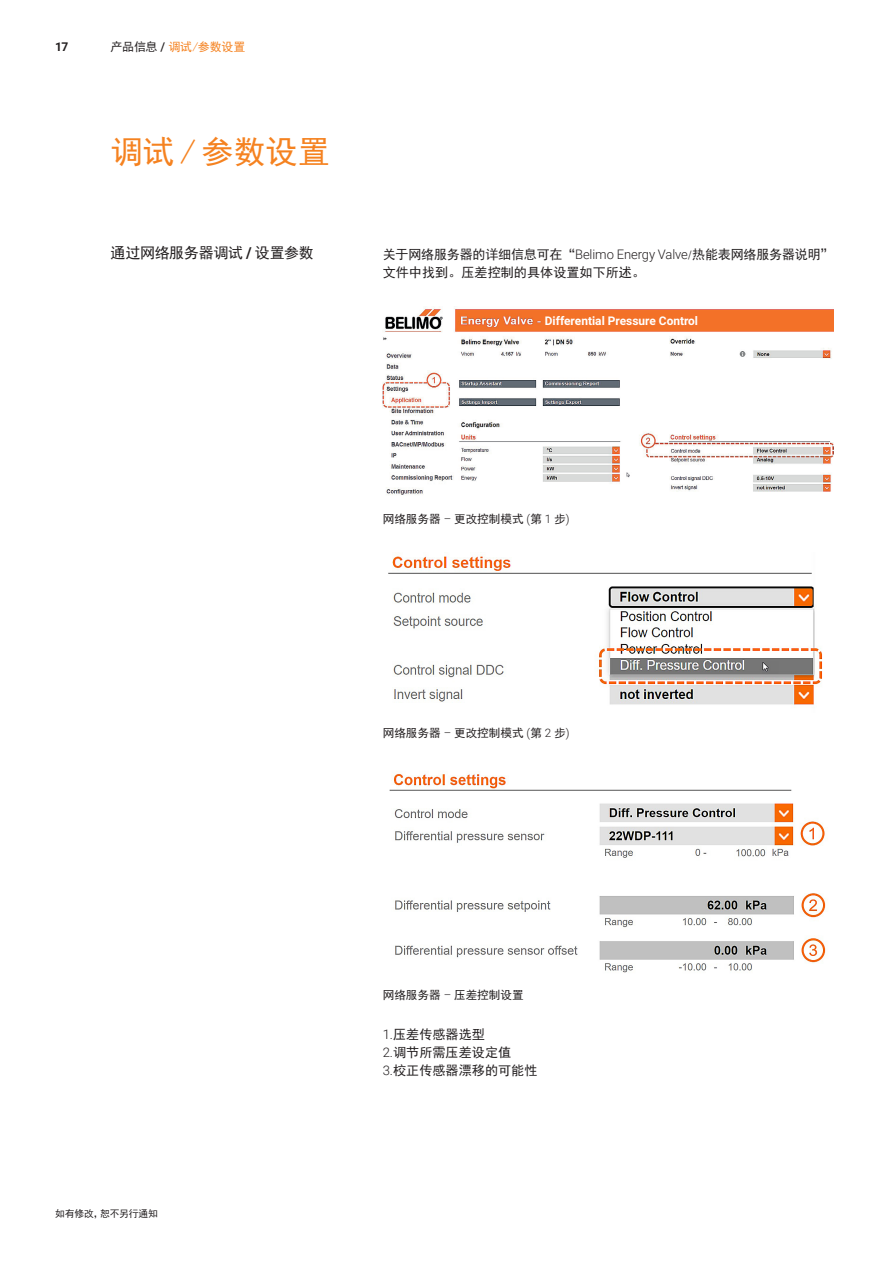
<style>
.page{position:relative;width:893px;height:1263px;background:#fff}
.page>*{position:absolute;margin:0;border:0;box-sizing:border-box;transform-origin:0 0}
.Retrofit_21_5pt_bold_orange_links{font:32.25px "Sim Hei";letter-spacing:-.005em;color:#f58220}
.Subtitel_11pt_bold_schwarz_links{font:15px "Sim Hei";letter-spacing:-.02em;color:#231f20}
.Belimo_Body_8_75pt{font:13.2px/18px "Sim Hei";letter-spacing:-.01em;color:#231f20}
.Belimo_Body_8_75pt_links{font:13.2px "Sim Hei";color:#231f20}
.t1{font:700 12px "Roboto";color:#fff}
.Navigation_rechts{font:12px "Sim Hei";letter-spacing:-.015em;color:#f58220}
.t2{font:700 12px "Roboto";color:#231f20}
.Belimo_Body_small_unjustified_7_75pt{font:11.7px "Sim Hei";color:#231f20}
.t3{font:9.75px "Sim Hei";letter-spacing:-.015em;color:#231f20}
.s1{color:#231f20}
.s2{font-family:"Roboto";font-weight:500;color:#231f20}
.s3{font-family:"Roboto";font-weight:700}
.s4{font-family:"Roboto";font-weight:300}
.s5{font-family:"Adobe Song Std";font-weight:300}
</style>
<div class="page">
<img style="left:383px;top:308px;width:450px;height:187px">
<div style="left:544px;top:314px;width:128px;height:15px;background:#f37127"></div>
<img style="left:388px;top:556px;width:434px;height:152px">
<img style="left:389px;top:774px;width:437px;height:199px">
<p class="t2" style="left:55px;top:38px;width:15px">17</p>
<p class="Navigation_rechts" style="left:111px;top:41px;width:137px"><span class="s1">产品信息</span> <span class="s2">/</span> 调试/参数设置</p>
<p class="Retrofit_21_5pt_bold_orange_links" style="left:111px;top:135px;width:221px">调试 / 参数设置</p>
<p class="Subtitel_11pt_bold_schwarz_links" style="left:111px;top:245px;width:205px">通过网络服务器调试 <span class="s3">/</span> 设置参数</p>
<p class="Belimo_Body_8_75pt" style="left:383px;top:245px;width:452px">关于网络服务器的详细信息可在“<span class="s4">Belimo Energy Valve</span><span class="s5">/</span>热能表网络服务器说明”文件中找到。压差控制的具体设置如下所述。</p>
<p class="t1" style="left:545px;top:312px;width:155px">Differential Pressure Control</p>
<p class="Belimo_Body_small_unjustified_7_75pt" style="left:383px;top:513px;width:188px">网络服务器 <span class="s4">–</span> 更改控制模式 <span class="s4">(</span>第 <span class="s4">1</span> 步<span class="s4">)</span></p>
<p class="Belimo_Body_small_unjustified_7_75pt" style="left:383px;top:727px;width:188px">网络服务器 <span class="s4">–</span> 更改控制模式 <span class="s4">(</span>第 <span class="s4">2</span> 步<span class="s4">)</span></p>
<p class="Belimo_Body_small_unjustified_7_75pt" style="left:383px;top:989px;width:143px">网络服务器 <span class="s4">–</span> 压差控制设置</p>
<p class="Belimo_Body_8_75pt_links" style="left:383px;top:1027px;width:104px"><span class="s4">1.</span>压差传感器选型</p>
<p class="Belimo_Body_8_75pt_links" style="left:383px;top:1045px;width:130px"><span class="s4">2.</span>调节所需压差设定值</p>
<p class="Belimo_Body_8_75pt_links" style="left:383px;top:1063px;width:156px"><span class="s4">3.</span>校正传感器漂移的可能性</p>
<p class="t3" style="left:55px;top:1209px;width:104px">如有修改，恕不另行通知</p>
</div>
